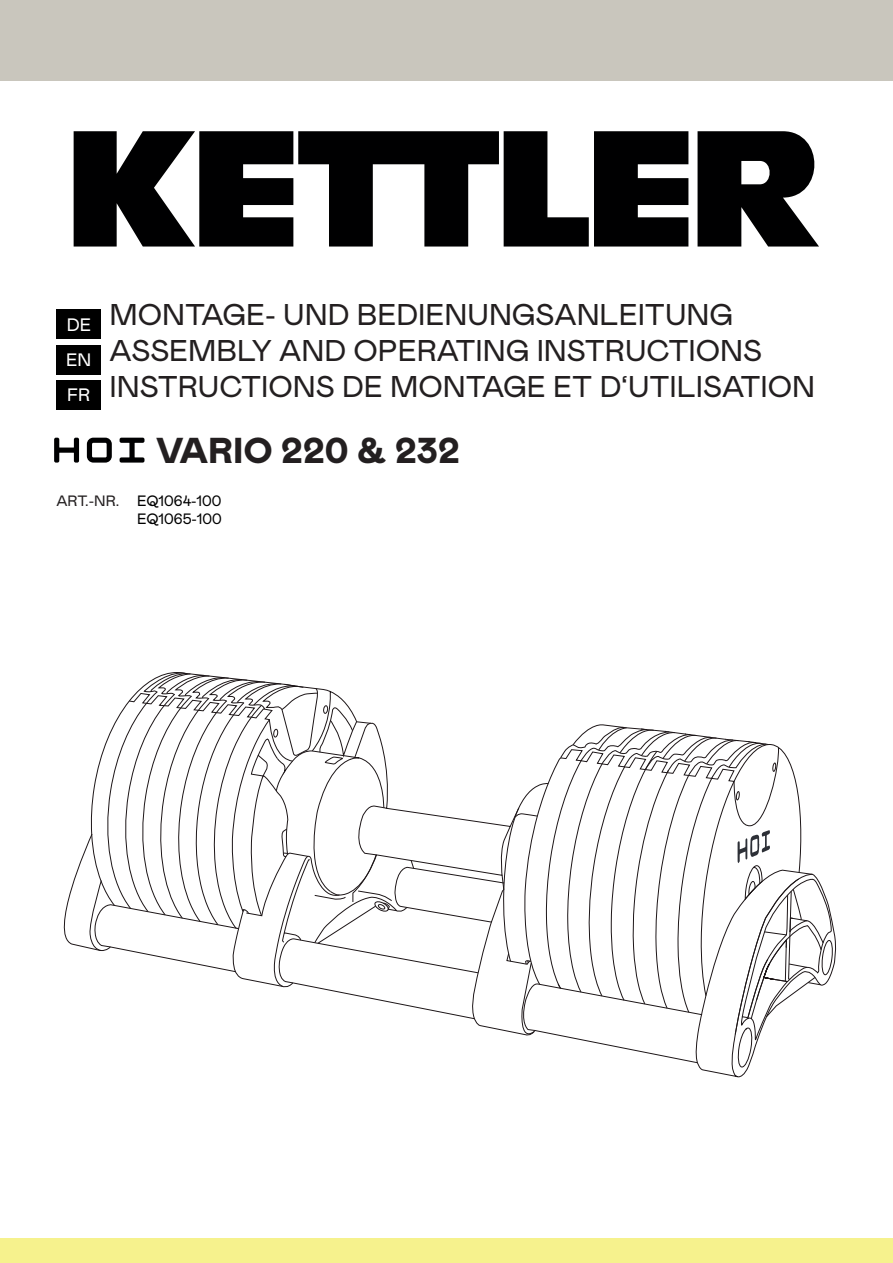
<style>
.page{position:relative;width:893px;height:1263px;background:#fff}
.page>*{position:absolute;margin:0;border:0;box-sizing:border-box;transform-origin:0 0}
.t1{font:900 36px "Mabry";color:#231f20}
.t2{font:30px/36px "Mabry";color:#231f20}
.t3{font:18px/34.5px "Mabry";color:#fff}
.t4{font:15px/18px "Mabry";color:#000001}
.t5{font:15px "Mabry";color:#231f20}
</style>
<div class="page">
<div style="left:0;top:0;width:893px;height:81px;background:#c9c6bd"></div>
<div style="left:0;top:1238px;width:893px;height:25px;background:#f6f28d"></div>
<div style="left:56px;top:309px;width:45px;height:30px;background:#000"></div>
<div style="left:56px;top:345px;width:45px;height:30px;background:#000"></div>
<div style="left:56px;top:381px;width:45px;height:29px;background:#000"></div>
<svg style="left:697px;top:131px;width:122px;height:116px"></svg>
<svg style="left:74px;top:131px;width:614px;height:116px"></svg>
<svg style="left:54px;top:438px;width:25px;height:25px"></svg>
<svg style="left:120px;top:438px;width:24px;height:25px"></svg>
<svg style="left:87px;top:438px;width:25px;height:25px"></svg>
<svg style="left:89px;top:672px;width:744px;height:395px"></svg>
<p class="t3" style="left:67px;top:306px;width:26px">DE</p>
<p class="t3" style="left:66px;top:342px;width:27px">EN<br>FR</p>
<p class="t2" style="left:110px;top:295px;width:707px">MONTAGE- UND BEDIENUNGSANLEITUNG<br>ASSEMBLY AND OPERATING INSTRUCTIONS<br>INSTRUCTIONS DE MONTAGE ET D‘UTILISATION</p>
<p class="t1" style="left:156px;top:425px;width:305px">VARIO 220 &amp; 232</p>
<p class="t5" style="left:56px;top:491px;width:64px">ART.-NR.</p>
<p class="t4" style="left:137px;top:491px;width:86px">EQ1064-100<br>EQ1065-100</p>
</div>
